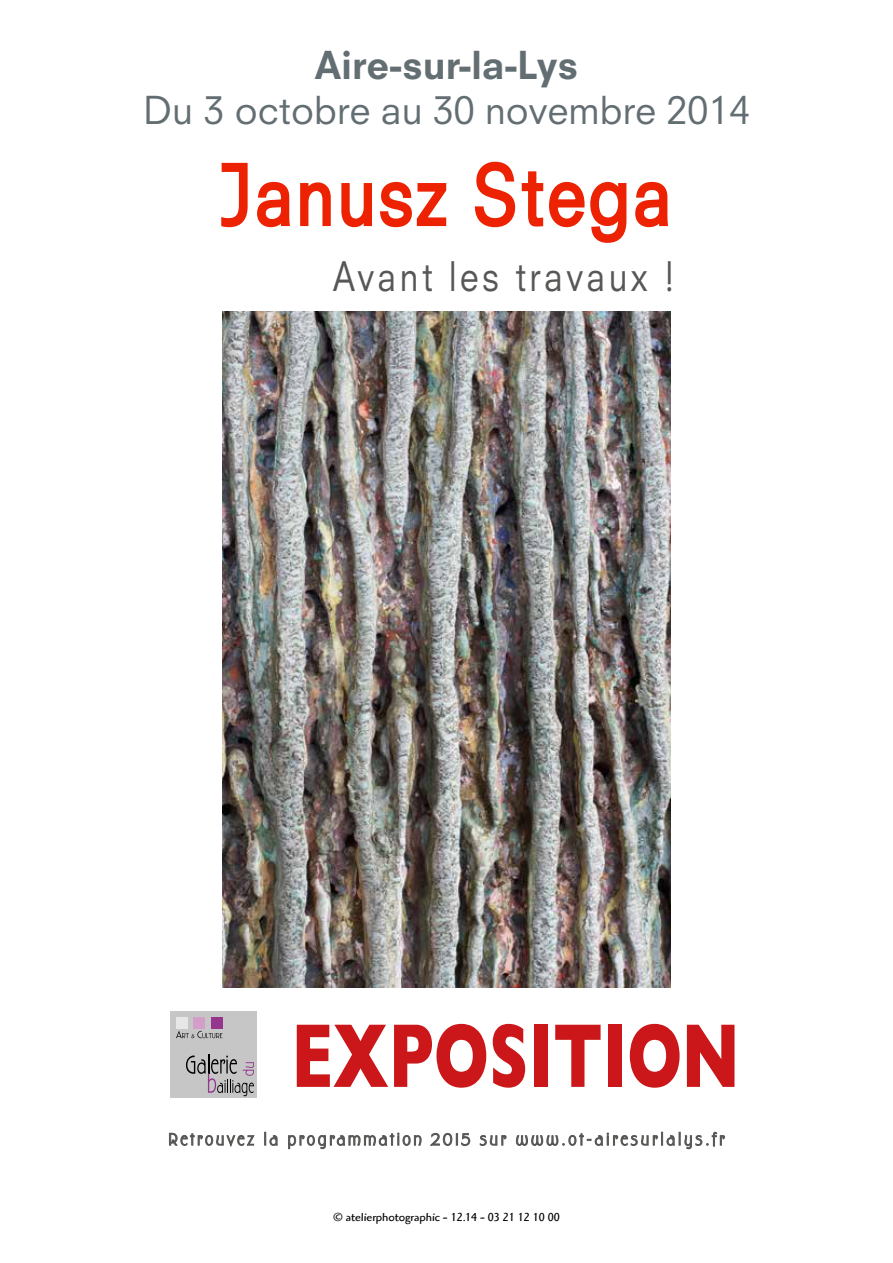
<style>
.page{position:relative;width:893px;height:1263px;background:#fff}
.page>*{position:absolute;margin:0;border:0;box-sizing:border-box;transform-origin:0 0}
.t1{font:700 91.8px "Gill Sans";color:#cb171a;scale:.71 1}
.t2{font:80.1px "Neuzeit S";letter-spacing:.05em;color:#ec2202;scale:.85 1}
.t3{font:39.6px "Neuzeit S";letter-spacing:.1em;color:#575756;scale:.85 1}
.t4{font:37.5px "Neuzeit S";color:#636e73}
.t5{font:800 37.5px "Neuzeit S";color:#636e73}
.t6{font:12px "Highlander";color:#000}
</style>
<div class="page">
<div style="left:171px;top:1011px;width:86px;height:87px;background:#c6c6c6"></div>
<svg style="left:186px;top:1054px;width:68px;height:42px"></svg>
<div style="left:176px;top:1017px;width:12px;height:12px;background:#e7e7e7"></div>
<div style="left:193px;top:1017px;width:12px;height:12px;background:#d39ec8"></div>
<div style="left:211px;top:1017px;width:12px;height:12px;background:#95358b"></div>
<svg style="left:176px;top:1031px;width:47px;height:7px"></svg>
<svg style="left:169px;top:1133px;width:85px;height:13px"></svg>
<svg style="left:265px;top:1132px;width:13px;height:14px"></svg>
<svg style="left:288px;top:1133px;width:133px;height:16px"></svg>
<svg style="left:430px;top:1133px;width:40px;height:13px"></svg>
<svg style="left:480px;top:1135px;width:26px;height:11px"></svg>
<svg style="left:516px;top:1132px;width:209px;height:17px"></svg>
<img style="left:222px;top:311px;width:449px;height:677px">
<svg style="left:221px;top:162px;width:27px;height:66px"></svg>
<svg style="left:257px;top:181px;width:33px;height:47px"></svg>
<svg style="left:300px;top:182px;width:31px;height:45px"></svg>
<svg style="left:341px;top:181px;width:106px;height:47px"></svg>
<svg style="left:474px;top:161px;width:153px;height:82px"></svg>
<svg style="left:635px;top:181px;width:33px;height:47px"></svg>
<h3 class="t5" style="left:315px;top:42px;width:265px">Aire-sur-la-Lys</h3>
<h3 class="t4" style="left:143px;top:87px;width:608px">Du 3 octobre au 30 novembre 2014</h3>
<h2 class="t2" style="left:222px;top:146px;width:530px">Janusz Stega</h2>
<h3 class="t3" style="left:333px;top:252px;width:404px">Avant les travaux !</h3>
<h1 class="t1" style="left:291px;top:983px;width:633px">EXPOSITION</h1>
<p class="t6" style="left:333px;top:1210px;width:228px">© atelierphotographic - 12.14 - 03 21 12 10 00</p>
</div>
